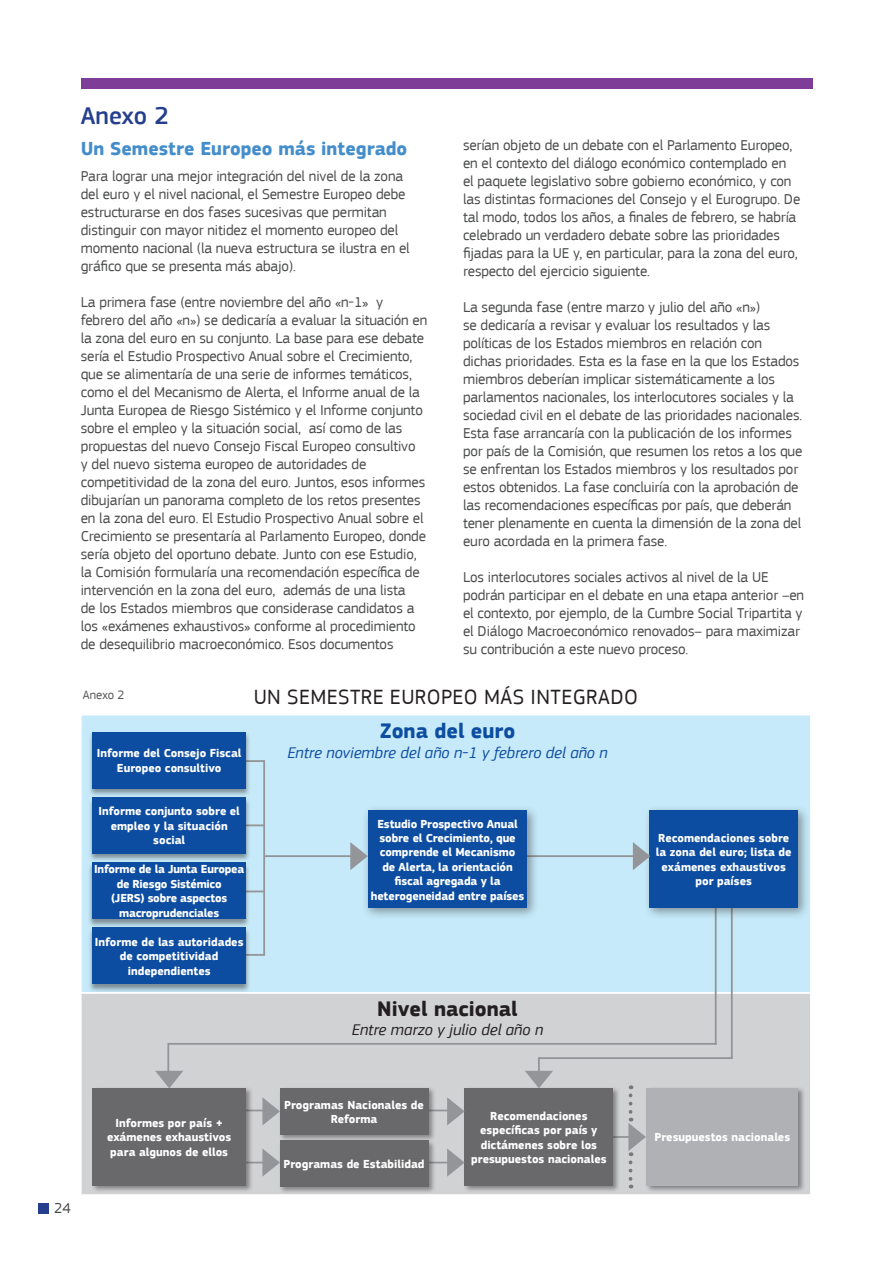
<style>
.page{position:relative;width:893px;height:1263px;background:#fff}
.page>*{position:absolute;margin:0;border:0;box-sizing:border-box;transform-origin:0 0}
._01_TITLE{font:500 25.5px "EC Square Sans Pro";color:#253f8e}
.t1{font:21.6px "EC Square Sans Pro";letter-spacing:.02em;color:#231f20}
.t2{font:700 21.6px "EC Square Sans Pro";color:#231f20}
.t3{font:700 21.6px "EC Square Sans Pro";color:#0d4da1}
._02_TITLE{font:700 19.5px "EC Square Sans Pro";color:#448dcb}
.t4{font:italic 16.2px "EC Square Sans Pro";color:#0d4da1}
.t5{font:italic 16.2px "EC Square Sans Pro";color:#231f20}
.BODY_TEXT{font:15px/18px "EC Square Sans Pro";letter-spacing:-.01em;color:#4b4c4d}
.t6{font:12.6px "EC Square Sans Pro";color:#57585a}
.t7{font:700 12px/14.4px "EC Square Sans Pro";color:#fff;text-align:center}
.t8{font:700 12px/14.4px "EC Square Sans Pro";letter-spacing:-.02em;color:#fff;text-align:center}
</style>
<div class="page">
<div style="left:38px;top:1203px;width:10px;height:10px;background:#253f8e"></div>
<div style="left:81px;top:79px;width:732px;height:10px;background:#7e3e98"></div>
<div style="left:81px;top:715px;width:729px;height:276px;background:#c6eafa"></div>
<div style="left:81px;top:991px;width:729px;height:203px;background:#d1d2d4"></div>
<hr style="left:205px;top:760px;width:59px;height:2px;background:#939598">
<hr style="left:205px;top:824px;width:59px;height:2px;background:#939598">
<hr style="left:205px;top:890px;width:59px;height:2px;background:#939598">
<hr style="left:264px;top:855px;width:88px;height:2px;background:#939598">
<hr style="left:222px;top:1109px;width:47px;height:2px;background:#939598">
<hr style="left:409px;top:1109px;width:47px;height:2px;background:#939598">
<hr style="left:595px;top:1136px;width:47px;height:2px;background:#939598">
<hr style="left:222px;top:1162px;width:47px;height:1px;background:#939598">
<hr style="left:409px;top:1162px;width:47px;height:1px;background:#939598">
<hr style="left:519px;top:855px;width:121px;height:2px;background:#939598">
<hr style="left:539px;top:1057px;width:194px;height:2px;background:#939598">
<hr style="left:168px;top:1043px;width:549px;height:2px;background:#939598">
<hr style="left:205px;top:954px;width:59px;height:2px;background:#939598">
<hr style="left:263px;top:760px;width:2px;height:196px;background:#939598">
<hr style="left:715px;top:887px;width:2px;height:158px;background:#939598">
<hr style="left:731px;top:885px;width:2px;height:174px;background:#939598">
<hr style="left:167px;top:1043px;width:2px;height:32px;background:#939598">
<div style="left:88px;top:731px;width:163px;height:66px;background:#231f20;opacity:.45"></div>
<div style="left:92px;top:732px;width:154px;height:56px;background:#0d4da1"></div>
<div style="left:91px;top:1087px;width:163px;height:106px;background:#231f20;opacity:.45"></div>
<div style="left:278px;top:1087px;width:158px;height:55px;background:#231f20;opacity:.45"></div>
<div style="left:463px;top:1087px;width:158px;height:106px;background:#231f20;opacity:.45"></div>
<div style="left:645px;top:1087px;width:160px;height:106px;background:#231f20;opacity:.45"></div>
<div style="left:278px;top:1139px;width:158px;height:55px;background:#231f20;opacity:.45"></div>
<div style="left:88px;top:862px;width:163px;height:66px;background:#231f20;opacity:.45"></div>
<div style="left:92px;top:862px;width:154px;height:57px;background:#0d4da1"></div>
<div style="left:88px;top:927px;width:163px;height:65px;background:#231f20;opacity:.45"></div>
<div style="left:92px;top:927px;width:154px;height:57px;background:#0d4da1"></div>
<div style="left:362px;top:804px;width:177px;height:116px;background:#231f20;opacity:.45"></div>
<div style="left:644px;top:804px;width:166px;height:116px;background:#231f20;opacity:.45"></div>
<div style="left:88px;top:797px;width:163px;height:65px;background:#231f20;opacity:.45"></div>
<div style="left:92px;top:797px;width:154px;height:56px;background:#0d4da1"></div>
<svg style="left:262px;top:1088px;width:166px;height:46px;background:#727275"></svg>
<svg style="left:628px;top:1085px;width:170px;height:103px;background:#b2b3b7"></svg>
<svg style="left:262px;top:1140px;width:166px;height:46px;background:#727275"></svg>
<svg style="left:350px;top:810px;width:177px;height:98px;background:#1e5ba8"></svg>
<svg style="left:633px;top:810px;width:165px;height:98px;background:#1d5aa7"></svg>
<svg style="left:447px;top:1057px;width:166px;height:128px;background:#87878a"></svg>
<svg style="left:92px;top:1071px;width:154px;height:114px;background:#77777a"></svg>
<p class="_01_TITLE" style="left:81px;top:100px;width:90px">Anexo 2</p>
<p class="_02_TITLE" style="left:81px;top:137px;width:328px">Un Semestre Europeo más integrado</p>
<p class="BODY_TEXT" style="left:81px;top:167px;width:330px">Para lograr una mejor integración del nivel de la zona del euro y el nivel nacional, el Semestre Europeo debe estructurarse en dos fases sucesivas que permitan distinguir con mayor nitidez el momento europeo del momento nacional (la nueva estructura se ilustra en el gráfico que se presenta más abajo).</p>
<p class="BODY_TEXT" style="left:81px;top:293px;width:348px">La primera fase (entre noviembre del año «n-1» y febrero del año «n») se dedicaría a evaluar la situación en la zona del euro en su conjunto. La base para ese debate sería el Estudio Prospectivo Anual sobre el Crecimiento, que se alimentaría de una serie de informes temáticos, como el del Mecanismo de Alerta, el Informe anual de la Junta Europea de Riesgo Sistémico y el Informe conjunto sobre el empleo y la situación social, así como de las propuestas del nuevo Consejo Fiscal Europeo consultivo<br>y del nuevo sistema europeo de autoridades de competitividad de la zona del euro. Juntos, esos informes dibujarían un panorama completo de los retos presentes en la zona del euro. El Estudio Prospectivo Anual sobre el Crecimiento se presentaría al Parlamento Europeo, donde sería objeto del oportuno debate. Junto con ese Estudio, la Comisión formularía una recomendación específica de intervención en la zona del euro, además de una lista<br>de los Estados miembros que considerase candidatos a los «exámenes exhaustivos» conforme al procedimiento de desequilibrio macroeconómico. Esos documentos</p>
<p class="BODY_TEXT" style="left:463px;top:136px;width:339px">serían objeto de un debate con el Parlamento Europeo, en el contexto del diálogo económico contemplado en el paquete legislativo sobre gobierno económico, y con las distintas formaciones del Consejo y el Eurogrupo. De tal modo, todos los años, a finales de febrero, se habría celebrado un verdadero debate sobre las prioridades fijadas para la UE y, en particular, para la zona del euro, respecto del ejercicio siguiente.</p>
<p class="BODY_TEXT" style="left:463px;top:298px;width:341px">La segunda fase (entre marzo y julio del año «n»)<br>se dedicaría a revisar y evaluar los resultados y las políticas de los Estados miembros en relación con dichas prioridades. Esta es la fase en la que los Estados miembros deberían implicar sistemáticamente a los parlamentos nacionales, los interlocutores sociales y la sociedad civil en el debate de las prioridades nacionales.<br>Esta fase arrancaría con la publicación de los informes por país de la Comisión, que resumen los retos a los que se enfrentan los Estados miembros y los resultados por estos obtenidos. La fase concluiría con la aprobación de las recomendaciones específicas por país, que deberán tener plenamente en cuenta la dimensión de la zona del euro acordada en la primera fase.</p>
<p class="BODY_TEXT" style="left:463px;top:568px;width:343px">Los interlocutores sociales activos al nivel de la UE podrán participar en el debate en una etapa anterior –en el contexto, por ejemplo, de la Cumbre Social Tripartita y el Diálogo Macroeconómico renovados– para maximizar su contribución a este nuevo proceso.</p>
<p class="t6" style="left:83px;top:687px;width:43px">Anexo 2</p>
<p class="t7" style="left:97px;top:747px;width:146px">Informe del Consejo Fiscal<br>Europeo consultivo</p>
<p class="t1" style="left:254px;top:684px;width:386px">UN SEMESTRE EUROPEO MÁS INTEGRADO</p>
<p class="t3" style="left:380px;top:718px;width:137px">Zona del euro</p>
<p class="t4" style="left:287px;top:743px;width:322px">Entre noviembre del año n-1 y febrero del año n</p>
<p class="t7" style="left:99px;top:805px;width:143px">Informe conjunto sobre el empleo y la situación</p>
<p class="t7" style="left:153px;top:833px;width:33px">social</p>
<p class="t8" style="left:94px;top:863px;width:151px">Informe de la Junta Europea de Riesgo Sistémico<br>(JERS) sobre aspectos macroprudenciales</p>
<p class="t7" style="left:95px;top:935px;width:150px">Informe de las autoridades de competitividad independientes</p>
<p class="t7" style="left:371px;top:817px;width:155px">Estudio Prospectivo Anual sobre el Crecimiento, que comprende el Mecanismo<br>de Alerta, la orientación fiscal agregada y la heterogeneidad entre países</p>
<p class="t2" style="left:377px;top:996px;width:142px">Nivel nacional</p>
<p class="t5" style="left:352px;top:1021px;width:193px">Entre marzo y julio del año n</p>
<p class="t7" style="left:656px;top:831px;width:137px">Recomendaciones sobre la zona del euro; lista de exámenes exhaustivos</p>
<p class="t7" style="left:695px;top:874px;width:58px">por países</p>
<p class="BODY_TEXT" style="left:54px;top:1199px;width:18px">24</p>
<p class="t7" style="left:107px;top:1116px;width:126px">Informes por país + exámenes exhaustivos</p>
<p class="t7" style="left:110px;top:1145px;width:119px">para algunos de ellos</p>
<p class="t7" style="left:284px;top:1098px;width:141px">Programas Nacionales de<br>Reforma</p>
<p class="t7" style="left:471px;top:1109px;width:137px">Recomendaciones específicas por país y dictámenes sobre los presupuestos nacionales</p>
<p class="t7" style="left:284px;top:1157px;width:143px">Programas de Estabilidad</p>
<p class="t7" style="left:654px;top:1131px;width:137px">Presupuestos nacionales</p>
</div>
